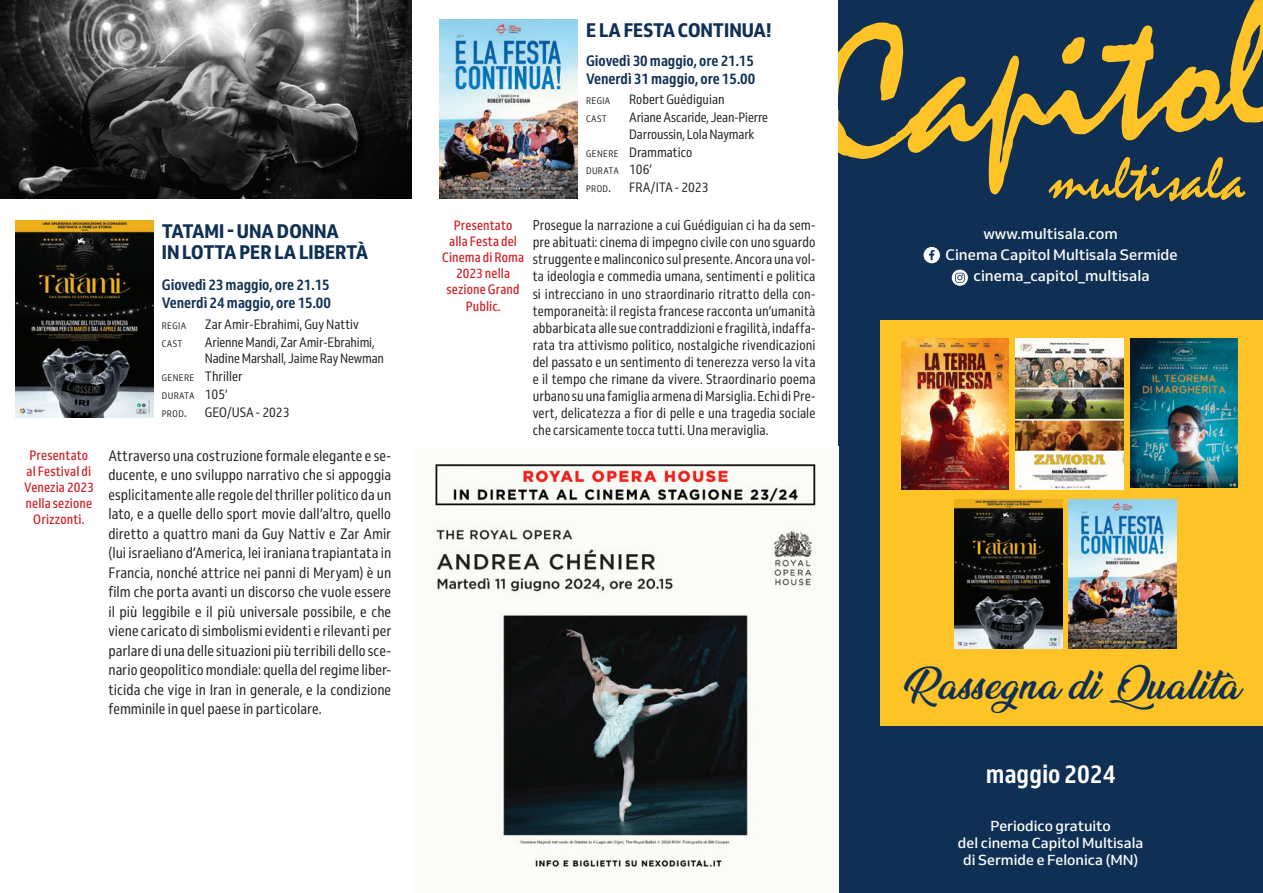
<style>
.page{position:relative;width:1263px;height:893px;background:#fff}
.page>*{position:absolute;margin:0;border:0;box-sizing:border-box;transform-origin:0 0}
.t1{font:900 36px "Ananda";letter-spacing:.02em;color:#0f3054}
.t2{font:700 25.5px "Venn Semi Cd";color:#fff}
.t3{font:19.5px/21px "Venn Semi Cd X Bold";color:#0f3054}
.t4{font:15px/19.5px "Venn Semi Cd";color:#231f20;text-align:justify}
.t5{font:700 15px/18px "Venn Semi Cd";color:#0f3054}
.t6{font:500 15px "Venn";color:#fff}
.t7{font:500 14.4px/17.2px "Venn";color:#fff;text-align:center}
.t8{font:14.25px/17.1px "Venn Semi Cd";letter-spacing:.005em;color:#231f20;text-align:justify}
.t9{font:13.5px/16.2px "Venn Semi Cd";letter-spacing:-.01em;color:#231f20}
.t10{font:500 13.5px/16.2px "Venn Semi Cd";letter-spacing:.01em;color:#d1232a;text-align:center}
.t11{font:9.45px/18px "Venn Semi Cd";letter-spacing:.045em;color:#231f20}
.s1{font-size:9.45px}
.s2{font-size:13.5px}
</style>
<div class="page">
<div style="left:838px;top:0;width:425px;height:893px;background:#0f3054"></div>
<svg style="left:838px;top:0;width:425px;height:195px"></svg>
<svg style="left:1048px;top:157px;width:197px;height:44px"></svg>
<svg style="left:923px;top:247px;width:17px;height:16px"></svg>
<svg style="left:952px;top:270px;width:16px;height:16px"></svg>
<img style="left:0;top:0;width:412px;height:198px">
<img style="left:15px;top:220px;width:138px;height:197px">
<img style="left:435px;top:463px;width:381px;height:404px">
<img style="left:440px;top:19px;width:137px;height:179px">
<div style="left:880px;top:320px;width:383px;height:405px;background:#fec326"></div>
<img style="left:1069px;top:500px;width:107px;height:149px">
<img style="left:1130px;top:338px;width:107px;height:149px">
<img style="left:955px;top:500px;width:107px;height:149px">
<img style="left:1016px;top:338px;width:107px;height:151px">
<img style="left:902px;top:338px;width:107px;height:152px">
<p class="t10" style="left:24px;top:446px;width:71px">Presentato al Festival di<br>Venezia 2023 nella sezione<br>Orizzonti.</p>
<h3 class="t3" style="left:162px;top:220px;width:208px">TATAMI - UNA DONNA<br>IN LOTTA PER LA LIBERTÀ</h3>
<p class="t5" style="left:162px;top:276px;width:171px">Giovedì 23 maggio, ore 21.15<br>Venerdì 24 maggio, ore 15.00</p>
<p class="t11" style="left:162px;top:317px;width:26px">REGIA</p>
<p class="t9" style="left:205px;top:316px;width:156px">Zar Amir-Ebrahimi, Guy Nattiv</p>
<p class="t11" style="left:162px;top:335px;width:22px">CAST</p>
<p class="t9" style="left:205px;top:334px;width:181px">Arienne Mandi, Zar Amir-Ebrahimi,<br>Nadine Marshall, Jaime Ray Newman</p>
<p class="t9" style="left:162px;top:368px;width:82px"><span class="s1">GENERE</span> Thriller</p>
<p class="t11" style="left:162px;top:387px;width:68px">DURATA <span class="s2">105’<br></span>PROD<span class="s2">.</span></p>
<p class="t9" style="left:205px;top:404px;width:86px">GEO/USA - 2023</p>
<p class="t4" style="left:108px;top:445px;width:284px">Attraverso una costruzione formale elegante e se&shy;ducente, e uno sviluppo narrativo che si appoggia esplicitamente alle regole del thriller politico da un lato, e a quelle dello sport movie dall’altro, quello diretto a quattro mani da Guy Nattiv e Zar Amir (lui israeliano d’America, lei iraniana trapiantata in Francia, nonché attrice nei panni di Meryam) è un film che porta avanti un discorso che vuole essere il più leggibile e il più universale possibile, e che viene caricato di simbolismi evidenti e rilevanti per parlare di una delle situazioni più terribili dello sce&shy;nario geopolitico mondiale: quella del regime liber&shy;ticida che vige in Iran in generale, e la condizione femminile in quel paese in particolare.</p>
<h3 class="t3" style="left:586px;top:19px;width:187px">E LA FESTA CONTINUA!</h3>
<p class="t5" style="left:586px;top:51px;width:171px">Giovedì 30 maggio, ore 21.15<br>Venerdì 31 maggio, ore 15.00</p>
<p class="t11" style="left:586px;top:92px;width:26px">REGIA</p>
<p class="t9" style="left:629px;top:91px;width:97px">Robert Guédiguian</p>
<p class="t11" style="left:586px;top:110px;width:22px">CAST</p>
<p class="t9" style="left:629px;top:109px;width:141px">Ariane Ascaride, Jean-Pierre<br>Darroussin, Lola Naymark</p>
<p class="t9" style="left:586px;top:144px;width:108px"><span class="s1">GENERE</span> Drammatico</p>
<p class="t11" style="left:586px;top:162px;width:68px">DURATA <span class="s2">106’<br></span>PROD<span class="s2">.</span></p>
<p class="t9" style="left:629px;top:179px;width:81px">FRA/ITA - 2023</p>
<p class="t10" style="left:442px;top:217px;width:84px">Presentato<br>alla Festa del<br>Cinema di Roma<br>2023 nella sezione Grand<br>Public.</p>
<p class="t8" style="left:533px;top:216px;width:284px">Prosegue la narrazione a cui Guédiguian ci ha da sem&shy;pre abituati: cinema di impegno civile con uno sguardo struggente e malinconico sul presente. Ancora una vol&shy;ta ideologia e commedia umana, sentimenti e politica si intrecciano in uno straordinario ritratto della con&shy;temporaneità: il regista francese racconta un’umanità abbarbicata alle sue contraddizioni e fragilità, indaffa&shy;rata tra attivismo politico, nostalgiche rivendicazioni del passato e un sentimento di tenerezza verso la vita e il tempo che rimane da vivere. Straordinario poema urbano su una famiglia armena di Marsiglia. Echi di Pre&shy;vert, delicatezza a fior di pelle e una tragedia sociale che carsicamente tocca tutti. Una meraviglia.</p>
<p class="t6" style="left:983px;top:225px;width:136px">www.multisala.com</p>
<p class="t6" style="left:945px;top:246px;width:234px">Cinema Capitol Multisala Sermide</p>
<p class="t6" style="left:973px;top:267px;width:178px">cinema_capitol_multisala</p>
<h1 class="t1" style="left:904px;top:666px;width:338px">Rassegna di Qualità</h1>
<h2 class="t2" style="left:986px;top:758px;width:131px">maggio 2024</h2>
<p class="t7" style="left:958px;top:816px;width:187px">Periodico gratuito<br>del cinema Capitol Multisala di Sermide e Felonica (MN)</p>
</div>
